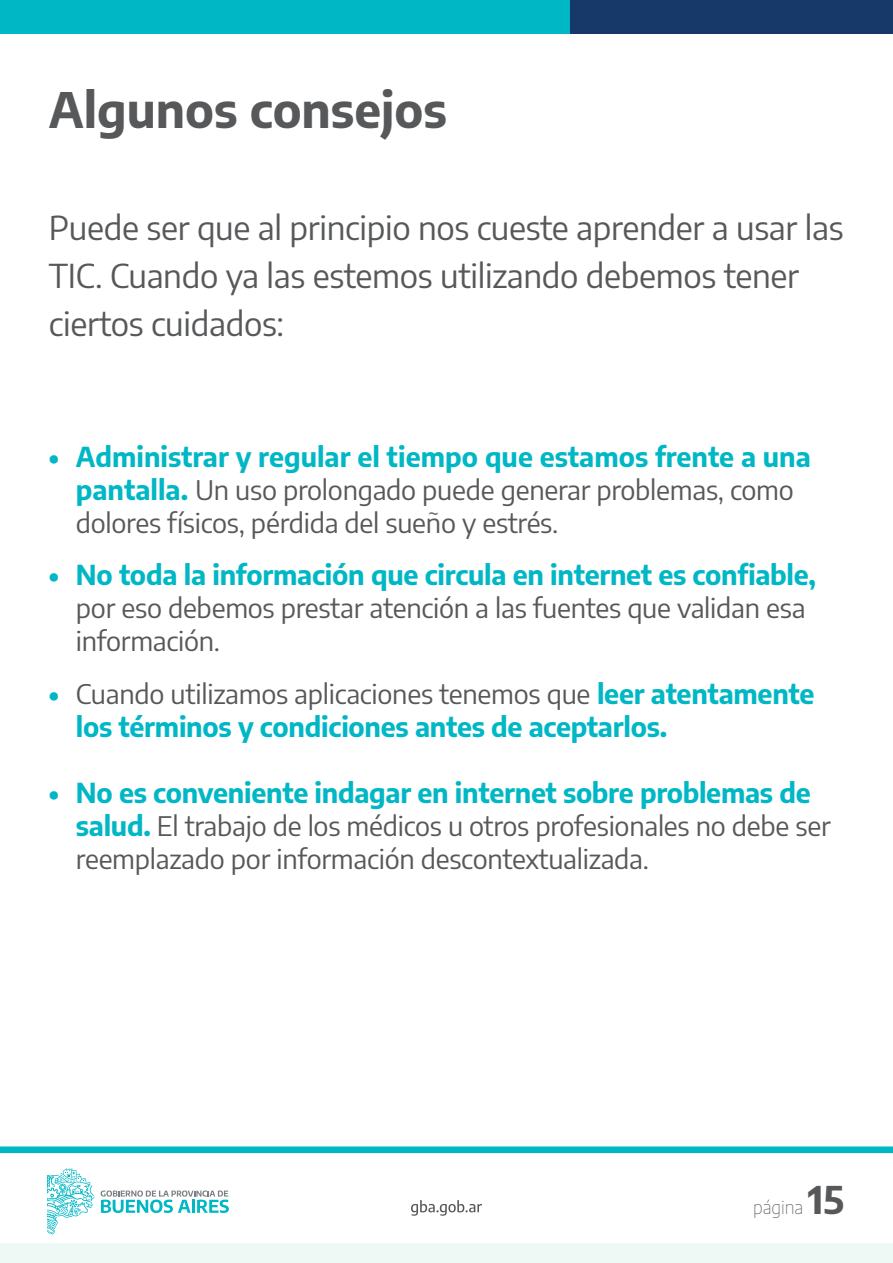
<style>
.page{position:relative;width:893px;height:1263px;background:#fff}
.page>*{position:absolute;margin:0;border:0;box-sizing:border-box;transform-origin:0 0}
.t1{font:700 48px "Encode Sans";color:#57585a}
.t2{font:33px/48px "Encode Sans";letter-spacing:-.01em;color:#57585a}
.t3{font:27px/33px "Encode Sans";letter-spacing:-.01em;color:#57585a}
.t4{font:700 27px/33px "Encode Sans";letter-spacing:-.01em;color:#00b7c5}
.t5{font:100 18px "Encode Sans";color:#57585a}
.s1{font-weight:700;color:#00b7c5}
.s2{font-weight:400;color:#57585a}
.s3{font-weight:700;font-size:37.5px}
</style>
<div class="page">
<div style="left:570px;top:0;width:323px;height:33px;background:#17396a"></div>
<div style="left:0;top:0;width:570px;height:33px;background:#00b7c5"></div>
<svg style="left:0;top:1146px;width:893px;height:67px"></svg>
<svg style="left:101px;top:1190px;width:128px;height:23px"></svg>
<svg style="left:47px;top:1168px;width:47px;height:67px"></svg>
<svg style="left:411px;top:1200px;width:71px;height:16px"></svg>
<div style="left:0;top:1243px;width:893px;height:20px;background:#eef8f5"></div>
<p class="t1" style="left:49px;top:74px;width:400px">Algunos consejos</p>
<p class="t2" style="left:49px;top:202px;width:796px">Puede ser que al principio nos cueste aprender a usar las<br>TIC. Cuando ya las estemos utilizando debemos tener ciertos cuidados:</p>
<p class="t3" style="left:76px;top:439px;width:736px;text-indent:-27px"><span class="s1">• Administrar y regular el tiempo que estamos frente a una pantalla.</span> Un uso prolongado puede generar problemas, como dolores físicos, pérdida del sueño y estrés.</p>
<p class="t3" style="left:76px;top:557px;width:742px;text-indent:-27px"><span class="s1">• No toda la información que circula en internet es confiable, </span>por eso debemos prestar atención a las fuentes que validan esa información.</p>
<p class="t4" style="left:76px;top:676px;width:740px;text-indent:-27px">• <span class="s2">Cuando utilizamos aplicaciones tenemos que</span> leer atentamente los términos y condiciones antes de aceptarlos.</p>
<p class="t3" style="left:76px;top:775px;width:756px;text-indent:-27px"><span class="s1">• No es conveniente indagar en internet sobre problemas de salud.</span> El trabajo de los médicos u otros profesionales no debe ser reemplazado por información descontextualizada.</p>
<p class="t5" style="left:753px;top:1195px;width:92px">página <span class="s3">15</span></p>
</div>
